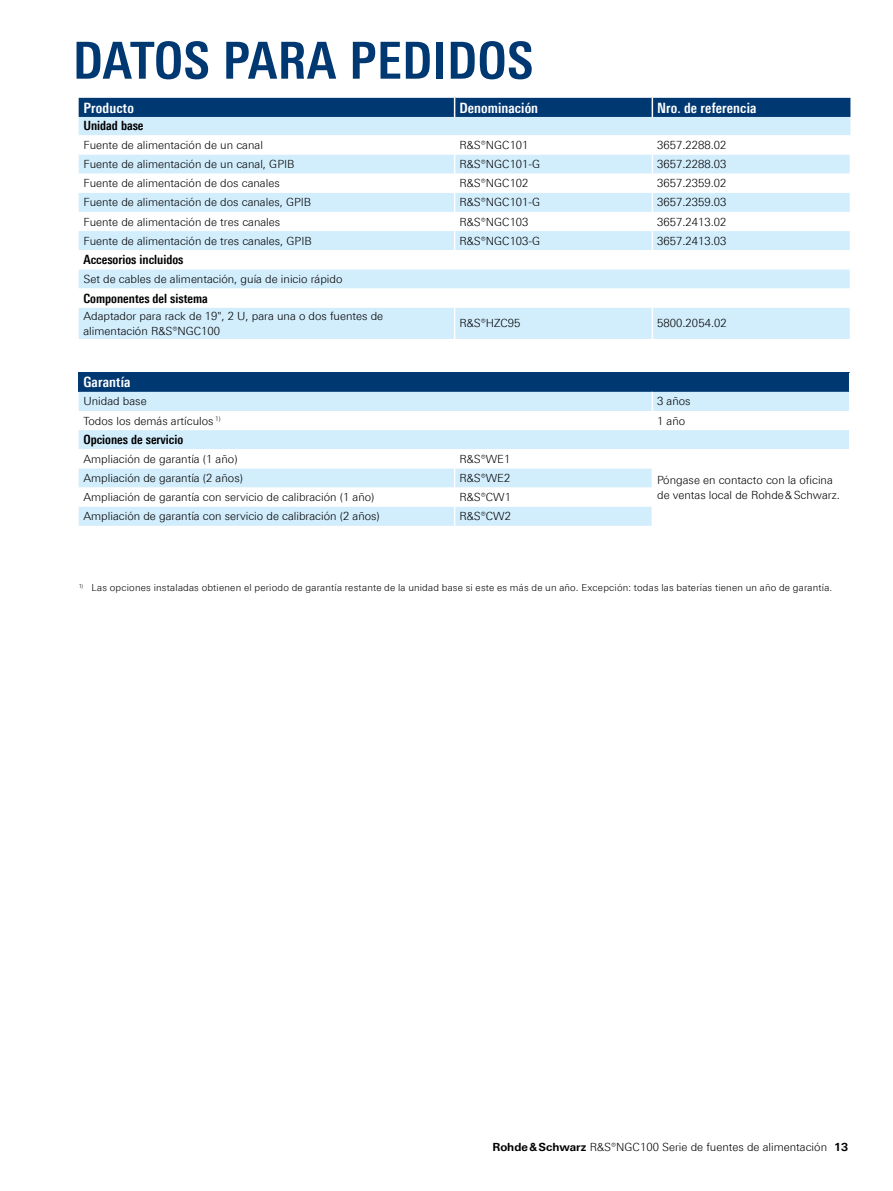
<style>
.page{position:relative;width:893px;height:1191px;background:#fff}
.page>*{position:absolute;margin:0;border:0;box-sizing:border-box;transform-origin:0 0}
.Seiten_Headline_34Pt_blau{font:700 condensed 51px "Linotype Universfor RS";letter-spacing:.01em;color:#003872}
.Tabellenueberschrift{font:700 condensed 14.25px "Linotype Universfor RS";letter-spacing:.005em;color:#fff}
.Tabellefett{font:700 condensed 12.75px "Linotype Universfor RS";color:#000}
.Tabelletext{font:300 11.25px/14.7px "Linotype Universfor RS";color:#000}
.Fussnote{font:300 9.75px "Linotype Universfor RS";letter-spacing:.02em;color:#000}
.s1{font-weight:700}
</style>
<div class="page">
<div style="left:79px;top:117px;width:771px;height:222px;background:#d2edfc"></div>
<svg style="left:79px;top:135px;width:771px;height:173px"></svg>
<svg style="left:454px;top:135px;width:1px;height:115px"></svg>
<svg style="left:652px;top:135px;width:1px;height:115px"></svg>
<hr style="left:454px;top:308px;width:1px;height:31px;background:#fff">
<hr style="left:652px;top:308px;width:1px;height:31px;background:#fff">
<div style="left:79px;top:98px;width:771px;height:19px;background:#003872"></div>
<div style="left:79px;top:373px;width:771px;height:19px;background:#003872"></div>
<div style="left:79px;top:392px;width:770px;height:19px;background:#d2edfc"></div>
<svg style="left:79px;top:430px;width:770px;height:96px"></svg>
<svg style="left:652px;top:392px;width:1px;height:19px"></svg>
<svg style="left:454px;top:449px;width:1px;height:77px"></svg>
<svg style="left:652px;top:449px;width:1px;height:77px"></svg>
<svg style="left:849px;top:373px;width:1px;height:19px"></svg>
<p class="Seiten_Headline_34Pt_blau" style="left:73px;top:30px;width:462px">DATOS PARA PEDIDOS</p>
<p class="Tabellenueberschrift" style="left:83px;top:99px;width:52px">Producto</p>
<p class="Tabellenueberschrift" style="left:459px;top:99px;width:80px">Denominación</p>
<p class="Tabellenueberschrift" style="left:657px;top:99px;width:101px">Nro. de referencia</p>
<p class="Tabellefett" style="left:83px;top:118px;width:62px">Unidad base</p>
<p class="Tabelletext" style="left:83px;top:137px;width:181px">Fuente de alimentación de un canal</p>
<p class="Tabelletext" style="left:459px;top:137px;width:71px">R&amp;S®NGC101</p>
<p class="Tabelletext" style="left:657px;top:137px;width:71px">3657.2288.02</p>
<p class="Tabelletext" style="left:83px;top:157px;width:213px">Fuente de alimentación de un canal, GPIB</p>
<p class="Tabelletext" style="left:459px;top:157px;width:82px">R&amp;S®NGC101-G</p>
<p class="Tabelletext" style="left:657px;top:157px;width:71px">3657.2288.03</p>
<p class="Tabelletext" style="left:83px;top:176px;width:198px">Fuente de alimentación de dos canales</p>
<p class="Tabelletext" style="left:459px;top:176px;width:71px">R&amp;S®NGC102</p>
<p class="Tabelletext" style="left:657px;top:176px;width:71px">3657.2359.02</p>
<p class="Tabelletext" style="left:83px;top:195px;width:229px">Fuente de alimentación de dos canales, GPIB</p>
<p class="Tabelletext" style="left:459px;top:195px;width:82px">R&amp;S®NGC101-G</p>
<p class="Tabelletext" style="left:657px;top:195px;width:71px">3657.2359.03</p>
<p class="Tabelletext" style="left:83px;top:214px;width:198px">Fuente de alimentación de tres canales</p>
<p class="Tabelletext" style="left:459px;top:214px;width:71px">R&amp;S®NGC103</p>
<p class="Tabelletext" style="left:657px;top:214px;width:71px">3657.2413.02</p>
<p class="Tabelletext" style="left:83px;top:233px;width:230px">Fuente de alimentación de tres canales, GPIB</p>
<p class="Tabelletext" style="left:459px;top:233px;width:82px">R&amp;S®NGC103-G</p>
<p class="Tabelletext" style="left:657px;top:233px;width:71px">3657.2413.03</p>
<p class="Tabellefett" style="left:83px;top:252px;width:101px">Accesorios incluidos</p>
<p class="Tabelletext" style="left:83px;top:271px;width:261px">Set de cables de alimentación, guía de inicio rápido</p>
<p class="Tabellefett" style="left:83px;top:290px;width:126px">Componentes del sistema</p>
<p class="Tabelletext" style="left:83px;top:308px;width:301px">Adaptador para rack de 19", 2 U, para una o dos fuentes de alimentación R&amp;S®NGC100</p>
<p class="Tabelletext" style="left:459px;top:316px;width:63px">R&amp;S®HZC95</p>
<p class="Tabelletext" style="left:657px;top:316px;width:71px">5800.2054.02</p>
<p class="Tabellenueberschrift" style="left:83px;top:374px;width:48px">Garantía</p>
<p class="Tabelletext" style="left:83px;top:394px;width:65px">Unidad base</p>
<p class="Tabelletext" style="left:657px;top:394px;width:35px">3 años</p>
<p class="Tabelletext" style="left:83px;top:413px;width:139px">Todos los demás artículos <sup>1)</sup></p>
<p class="Tabelletext" style="left:657px;top:413px;width:30px">1 año</p>
<p class="Tabellefett" style="left:83px;top:432px;width:101px">Opciones de servicio</p>
<p class="Tabelletext" style="left:83px;top:451px;width:156px">Ampliación de garantía (1 año)</p>
<p class="Tabelletext" style="left:459px;top:451px;width:52px">R&amp;S®WE1</p>
<p class="Tabelletext" style="left:657px;top:473px;width:184px">Póngase en contacto con la oficina de ventas local de Rohde&amp;Schwarz.</p>
<p class="Tabelletext" style="left:83px;top:470px;width:161px">Ampliación de garantía (2 años)</p>
<p class="Tabelletext" style="left:459px;top:470px;width:52px">R&amp;S®WE2</p>
<p class="Tabelletext" style="left:83px;top:490px;width:293px">Ampliación de garantía con servicio de calibración (1 año)</p>
<p class="Tabelletext" style="left:459px;top:490px;width:53px">R&amp;S®CW1</p>
<p class="Tabelletext" style="left:83px;top:509px;width:298px">Ampliación de garantía con servicio de calibración (2 años)</p>
<p class="Tabelletext" style="left:459px;top:509px;width:53px">R&amp;S®CW2</p>
<p class="Fussnote" style="left:79px;top:582px;width:755px"><sup>1)</sup> Las opciones instaladas obtienen el periodo de garantía restante de la unidad base si este es más de un año. Excepción: todas las baterías tienen un año de garantía.</p>
<p class="Tabelletext" style="left:492px;top:1139px;width:357px"><span class="s1">Rohde&amp;Schwarz</span> R&amp;S®NGC100 Serie de fuentes de alimentación <span class="s1">13</span></p>
</div>
